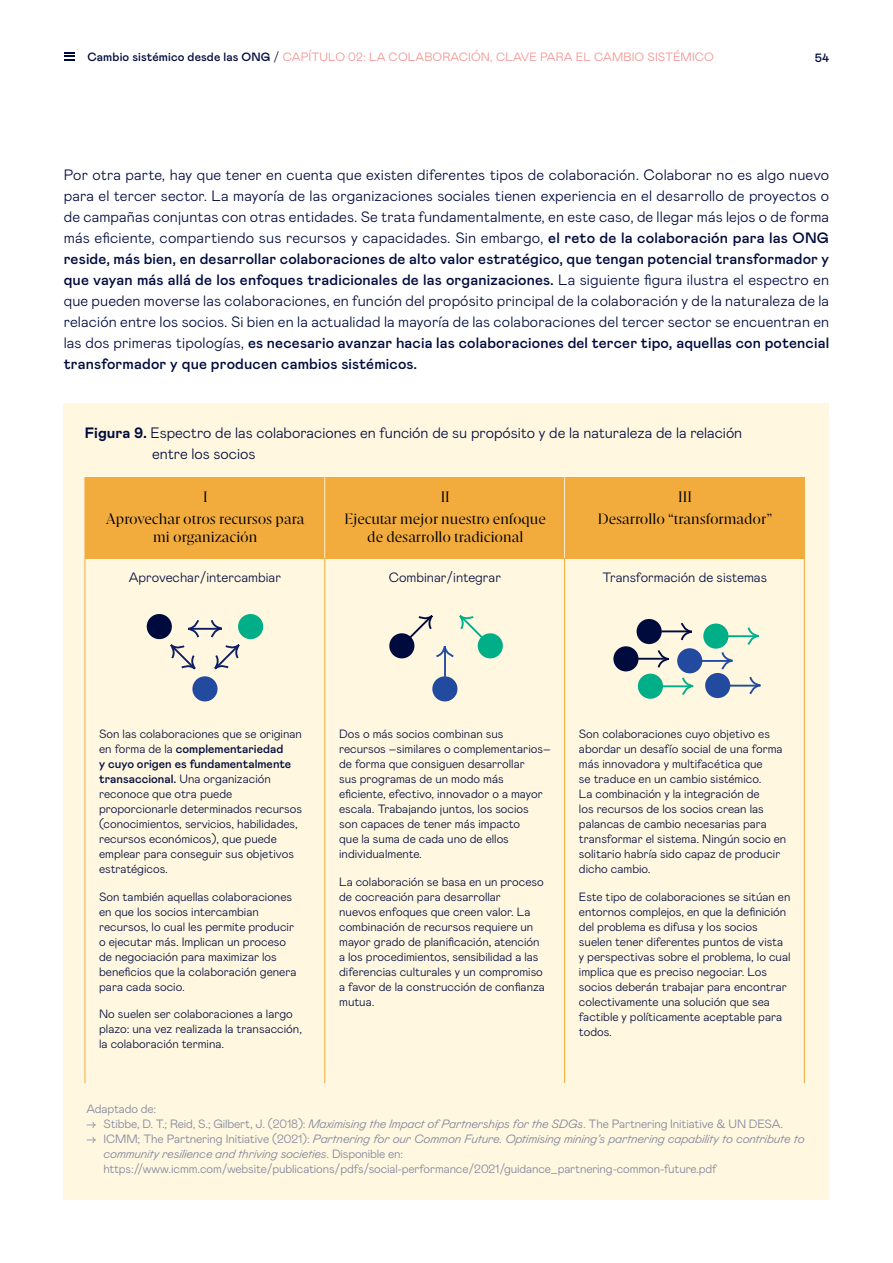
<style>
.page{position:relative;width:893px;height:1263px;background:#fff}
.page>*{position:absolute;margin:0;border:0;box-sizing:border-box;transform-origin:0 0}
.t1{font:300 15px/21px "Mabry Pro";color:#000b3d;text-align:justify}
.t2{font:15px/22.2px "Esade";color:#000;text-align:center}
.t3{font:300 13.5px "Mabry Pro";color:#000b3d}
.t4{font:300 12px/15px "Mabry Pro";color:#000b3d}
.t5{font:300 12px/15px "Mabry Pro";letter-spacing:-.01em;color:#80859e}
.t6{font:300 12px "Mabry Pro";letter-spacing:.01em;color:#f2908e}
.t7{font:500 12px "Mabry Pro";color:#000b3d}
.s1{font-weight:500;color:#000b3d}
.s2{color:#000b3d}
.s3{font-weight:500}
.s4{font-weight:700}
.s5{font-style:italic}
</style>
<div class="page">
<svg style="left:64px;top:52px;width:11px;height:9px"></svg>
<div style="left:64px;top:403px;width:765px;height:796px;background:#fff7df"></div>
<hr style="left:85px;top:477px;width:1px;height:606px;background:#f1ac3d">
<hr style="left:324px;top:477px;width:1px;height:606px;background:#f1ac3d">
<hr style="left:564px;top:477px;width:1px;height:606px;background:#f1ac3d">
<hr style="left:804px;top:477px;width:1px;height:606px;background:#f1ac3d">
<div style="left:85px;top:477px;width:720px;height:81px;background:#f1ac3d"></div>
<hr style="left:324px;top:477px;width:1px;height:81px;background:#fceed8">
<hr style="left:564px;top:477px;width:1px;height:81px;background:#fceed8">
<div style="left:192px;top:676px;width:26px;height:25px;background:#224ba0;border-radius:50%"></div>
<hr style="left:191px;top:628px;width:28px;height:2px;background:#0e1e63">
<svg style="left:169px;top:618px;width:31px;height:52px"></svg>
<svg style="left:209px;top:618px;width:32px;height:51px"></svg>
<div style="left:147px;top:614px;width:25px;height:25px;background:#000b3d;border-radius:50%"></div>
<div style="left:238px;top:614px;width:25px;height:25px;background:#00ae88;border-radius:50%"></div>
<div style="left:432px;top:676px;width:25px;height:25px;background:#224ba0;border-radius:50%"></div>
<hr style="left:444px;top:649px;width:2px;height:28px;background:#224ba0">
<svg style="left:389px;top:615px;width:114px;height:45px"></svg>
<div style="left:613px;top:646px;width:25px;height:25px;background:#000b3d;border-radius:50%"></div>
<hr style="left:638px;top:658px;width:28px;height:2px;background:#000b3d">
<svg style="left:656px;top:650px;width:13px;height:18px"></svg>
<div style="left:638px;top:674px;width:25px;height:25px;background:#00ae88;border-radius:50%"></div>
<hr style="left:662px;top:685px;width:28px;height:2px;background:#00ae88">
<svg style="left:681px;top:677px;width:13px;height:18px"></svg>
<div style="left:703px;top:623px;width:25px;height:26px;background:#00ae88;border-radius:50%"></div>
<hr style="left:728px;top:635px;width:28px;height:2px;background:#00ae88">
<svg style="left:746px;top:627px;width:13px;height:18px"></svg>
<div style="left:705px;top:673px;width:25px;height:25px;background:#224ba0;border-radius:50%"></div>
<hr style="left:730px;top:685px;width:28px;height:2px;background:#224ba0">
<svg style="left:748px;top:677px;width:13px;height:18px"></svg>
<div style="left:677px;top:648px;width:25px;height:25px;background:#224ba0;border-radius:50%"></div>
<hr style="left:702px;top:660px;width:28px;height:2px;background:#224ba0">
<svg style="left:720px;top:652px;width:13px;height:18px"></svg>
<div style="left:637px;top:619px;width:25px;height:25px;background:#000b3d;border-radius:50%"></div>
<hr style="left:661px;top:630px;width:28px;height:2px;background:#000b3d">
<svg style="left:679px;top:623px;width:13px;height:18px"></svg>
<p class="t6" style="left:87px;top:48px;width:628px"><span class="s1">Cambio sistémico desde las ONG</span> <span class="s2">/</span> CAPÍTULO 02: LA COLABORACIÓN, CLAVE PARA EL CAMBIO SISTÉMICO</p>
<p class="t7" style="left:815px;top:49px;width:16px">54</p>
<p class="t1" style="left:64px;top:163px;width:767px">Por otra parte, hay que tener en cuenta que existen diferentes tipos de colaboración. Colaborar no es algo nuevo para el tercer sector. La mayoría de las organizaciones sociales tienen experiencia en el desarrollo de proyectos o de campañas conjuntas con otras entidades. Se trata fundamentalmente, en este caso, de llegar más lejos o de forma más eficiente, compartiendo sus recursos y capacidades. Sin embargo, <span class="s3">el reto de la colaboración para las ONG reside, más bien, en desarrollar colaboraciones de alto valor estratégico, que tengan potencial transformador y que vayan más allá de los enfoques tradicionales de las organizaciones.</span> La siguiente figura ilustra el espectro en que pueden moverse las colaboraciones, en función del propósito principal de la colaboración y de la naturaleza de la relación entre los socios. Si bien en la actualidad la mayoría de las colaboraciones del tercer sector se encuentran en las dos primeras tipologías, <span class="s3">es necesario avanzar hacia las colaboraciones del tercer tipo, aquellas con potencial transformador y que producen cambios sistémicos.</span></p>
<p class="t1" style="left:152px;top:421px;width:592px;text-indent:-67px"><span class="s4">Figura 9.</span> Espectro de las colaboraciones en función de su propósito y de la naturaleza de la relación entre los socios</p>
<p class="t2" style="left:106px;top:485px;width:200px">I<br>Aprovechar otros recursos para</p>
<p class="t2" style="left:153px;top:525px;width:106px">mi organización</p>
<p class="t3" style="left:129px;top:568px;width:154px">Aprovechar/intercambiar</p>
<p class="t2" style="left:345px;top:485px;width:203px">II<br>Ejecutar mejor nuestro enfoque</p>
<p class="t2" style="left:367px;top:525px;width:158px">de desarrollo tradicional</p>
<p class="t3" style="left:389px;top:568px;width:114px">Combinar/integrar</p>
<p class="t2" style="left:598px;top:485px;width:176px">III<br>Desarrollo “transformador”</p>
<p class="t3" style="left:602px;top:568px;width:166px">Transformación de sistemas</p>
<p class="t4" style="left:99px;top:725px;width:204px">Son las colaboraciones que se originan en forma de la <span class="s3">complementariedad<br>y cuyo origen es fundamentalmente transaccional.</span> Una organización reconoce que otra puede proporcionarle determinados recursos (conocimientos, servicios, habilidades, recursos económicos), que puede emplear para conseguir sus objetivos estratégicos.</p>
<p class="t4" style="left:99px;top:888px;width:199px">Son también aquellas colaboraciones en que los socios intercambian recursos, lo cual les permite producir o ejecutar más. Implican un proceso de negociación para maximizar los beneficios que la colaboración genera para cada socio.</p>
<p class="t4" style="left:99px;top:1006px;width:204px">No suelen ser colaboraciones a largo plazo: una vez realizada la transacción, la colaboración termina.</p>
<p class="t4" style="left:339px;top:725px;width:213px">Dos o más socios combinan sus recursos –similares o complementarios– de forma que consiguen desarrollar<br>sus programas de un modo más eficiente, efectivo, innovador o a mayor escala. Trabajando juntos, los socios<br>son capaces de tener más impacto<br>que la suma de cada uno de ellos individualmente.</p>
<p class="t4" style="left:339px;top:873px;width:207px">La colaboración se basa en un proceso de cocreación para desarrollar<br>nuevos enfoques que creen valor. La combinación de recursos requiere un mayor grado de planificación, atención a los procedimientos, sensibilidad a las diferencias culturales y un compromiso a favor de la construcción de confianza mutua.</p>
<p class="t4" style="left:579px;top:725px;width:209px">Son colaboraciones cuyo objetivo es abordar un desafío social de una forma más innovadora y multifacética que<br>se traduce en un cambio sistémico.<br>La combinación y la integración de<br>los recursos de los socios crean las palancas de cambio necesarias para transformar el sistema. Ningún socio en solitario habría sido capaz de producir dicho cambio.</p>
<p class="t4" style="left:579px;top:888px;width:213px">Este tipo de colaboraciones se sitúan en entornos complejos, en que la definición del problema es difusa y los socios suelen tener diferentes puntos de vista y perspectivas sobre el problema, lo cual implica que es preciso negociar. Los socios deberán trabajar para encontrar colectivamente una solución que sea factible y políticamente aceptable para todos.</p>
<p class="t5" style="left:86px;top:1101px;width:71px">Adaptado de:</p>
<p class="t5" style="left:86px;top:1116px;width:698px">→ Stibbe, D. T.; Reid, S.; Gilbert, J. (2018): <span class="s5">Maximising the Impact of Partnerships for the SDGs</span>. The Partnering Initiative &amp; UN DESA.</p>
<p class="t5" style="left:103px;top:1131px;width:703px;text-indent:-17px">→ ICMM; The Partnering Initiative (2021): <span class="s5">Partnering for our Common Future. Optimising mining’s partnering capability to contribute to community resilience and thriving societies</span>. Disponible en: https://www.icmm.com/website/publications/pdfs/social-performance/2021/guidance_partnering-common-future.pdf</p>
</div>
